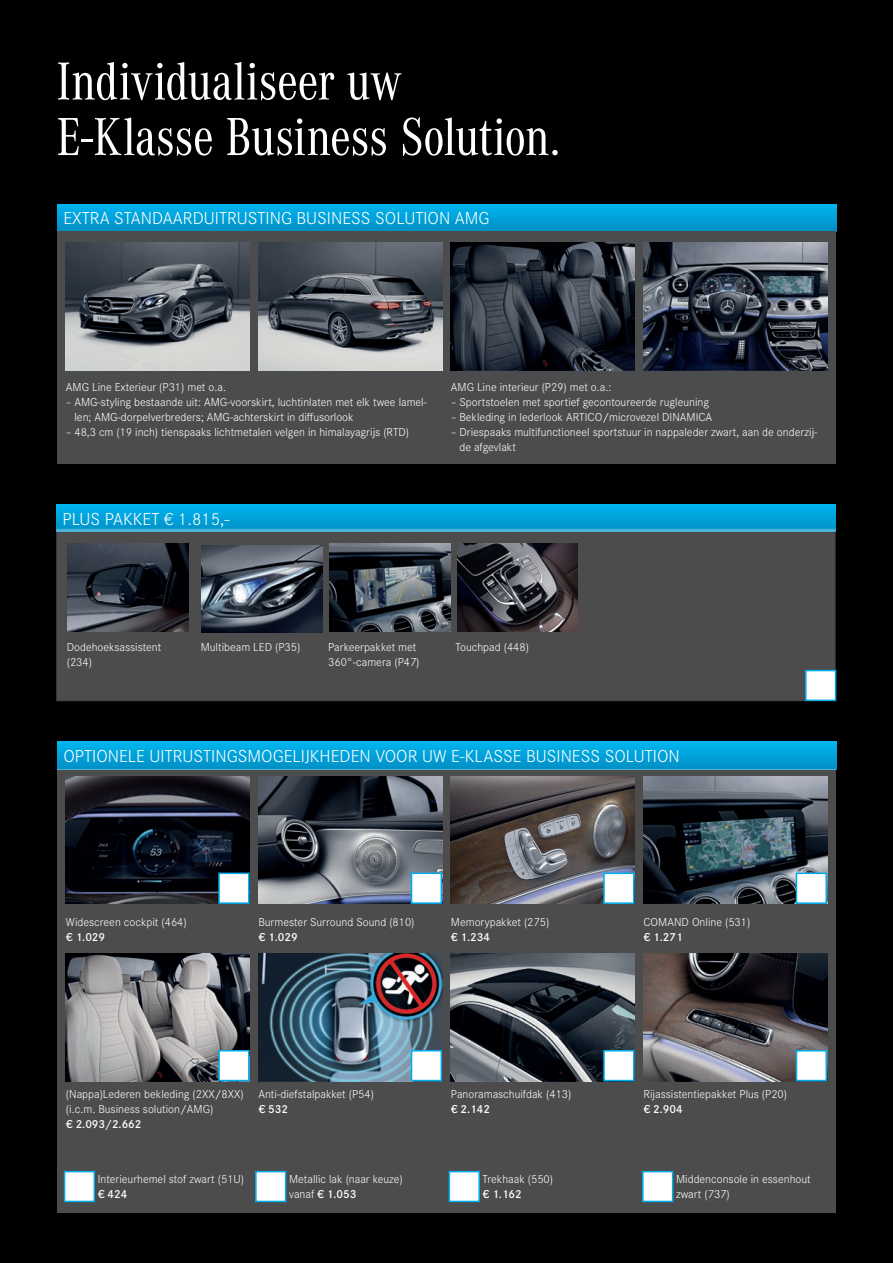
<style>
.page{position:relative;width:893px;height:1263px;background:#000}
.page>*{position:absolute;margin:0;border:0;box-sizing:border-box;transform-origin:0 0}
.Titel{font:55.5px "Corporate A Con";letter-spacing:-.015em;color:#fff}
.t1{font:300 18px "Corporate S";color:#fff}
.Beeldonderschrift{font:300 12px/15px "Corporate S";color:#fff}
.s1{font-weight:600}
</style>
<div class="page">
<svg style="left:56px;top:505px;width:779px;height:24px;background:#00a3dc"></svg>
<svg style="left:57px;top:204px;width:779px;height:27px;background:#00a2da"></svg>
<svg style="left:57px;top:742px;width:779px;height:27px;background:#00a1da"></svg>
<div style="left:56px;top:529px;width:779px;height:172px;background:#4c4c4c"></div>
<div style="left:805px;top:670px;width:31px;height:31px;background:#fff;border:2px solid #00aeef"></div>
<div style="left:57px;top:231px;width:779px;height:233px;background:#4b4c4d"></div>
<div style="left:57px;top:769px;width:779px;height:443px;background:#4c4c4c"></div>
<div style="left:64px;top:1171px;width:31px;height:31px;background:#fff;border:2px solid #00aeef"></div>
<div style="left:255px;top:1171px;width:31px;height:31px;background:#fff;border:2px solid #00aeef"></div>
<div style="left:449px;top:1171px;width:31px;height:31px;background:#fff;border:2px solid #00aeef"></div>
<div style="left:642px;top:1171px;width:31px;height:31px;background:#fff;border:2px solid #00aeef"></div>
<img style="left:66px;top:243px;width:184px;height:127px">
<img style="left:258px;top:243px;width:184px;height:127px">
<img style="left:451px;top:243px;width:183px;height:127px">
<img style="left:643px;top:243px;width:184px;height:127px">
<img style="left:202px;top:545px;width:120px;height:88px">
<img style="left:457px;top:544px;width:121px;height:87px">
<img style="left:67px;top:544px;width:121px;height:87px">
<img style="left:329px;top:544px;width:121px;height:87px">
<img style="left:66px;top:953px;width:184px;height:128px">
<img style="left:451px;top:776px;width:183px;height:128px">
<img style="left:258px;top:776px;width:184px;height:128px">
<img style="left:258px;top:953px;width:184px;height:128px">
<img style="left:643px;top:776px;width:184px;height:128px">
<img style="left:451px;top:953px;width:183px;height:128px">
<img style="left:643px;top:953px;width:184px;height:128px">
<img style="left:66px;top:776px;width:184px;height:128px">
<div style="left:218px;top:1050px;width:32px;height:31px;background:#fff;border:2px solid #00aeef"></div>
<div style="left:603px;top:872px;width:31px;height:32px;background:#fff;border:2px solid #00aeef"></div>
<div style="left:411px;top:872px;width:31px;height:32px;background:#fff;border:2px solid #00aeef"></div>
<div style="left:411px;top:1050px;width:31px;height:31px;background:#fff;border:2px solid #00aeef"></div>
<div style="left:796px;top:872px;width:31px;height:32px;background:#fff;border:2px solid #00aeef"></div>
<div style="left:603px;top:1050px;width:31px;height:31px;background:#fff;border:2px solid #00aeef"></div>
<div style="left:796px;top:1050px;width:31px;height:31px;background:#fff;border:2px solid #00aeef"></div>
<div style="left:218px;top:872px;width:32px;height:32px;background:#fff;border:2px solid #00aeef"></div>
<p class="Titel" style="left:56px;top:51px;width:347px">Individualiseer uw</p>
<p class="Titel" style="left:56px;top:107px;width:505px">E-Klasse Business Solution.</p>
<p class="t1" style="left:63px;top:205px;width:428px">EXTRA STANDAARDUITRUSTING BUSINESS SOLUTION AMG</p>
<p class="Beeldonderschrift" style="left:66px;top:379px;width:162px">AMG Line Exterieur (P31) met o.a.</p>
<p class="Beeldonderschrift" style="left:74px;top:394px;width:354px;text-indent:-9px">– AMG-styling bestaande uit: AMG-voorskirt, luchtinlaten met elk twee lamel&shy;len; AMG-dorpelverbreders; AMG-achterskirt in diffusorlook</p>
<p class="Beeldonderschrift" style="left:66px;top:424px;width:345px">– 48,3 cm (19 inch) tienspaaks lichtmetalen velgen in himalayagrijs (RTD)</p>
<p class="t1" style="left:62px;top:506px;width:168px">PLUS PAKKET € 1.815,-</p>
<p class="Beeldonderschrift" style="left:451px;top:379px;width:162px">AMG Line interieur (P29) met o.a.:</p>
<p class="Beeldonderschrift" style="left:451px;top:394px;width:260px">– Sportstoelen met sportief gecontoureerde rugleuning</p>
<p class="Beeldonderschrift" style="left:451px;top:409px;width:263px">– Bekleding in lederlook ARTICO/microvezel DINAMICA</p>
<p class="Beeldonderschrift" style="left:459px;top:424px;width:360px;text-indent:-9px">– Driespaaks multifunctioneel sportstuur in nappaleder zwart, aan de onderzij&shy;de afgevlakt</p>
<p class="Beeldonderschrift" style="left:67px;top:639px;width:96px">Dodehoeksassistent (234)</p>
<p class="Beeldonderschrift" style="left:201px;top:639px;width:101px">Multibeam LED (P35)</p>
<p class="Beeldonderschrift" style="left:328px;top:639px;width:93px">Parkeerpakket met<br>360°-camera (P47)</p>
<p class="Beeldonderschrift" style="left:456px;top:639px;width:75px">Touchpad (448)</p>
<p class="t1" style="left:63px;top:743px;width:618px">OPTIONELE UITRUSTINGSMOGELIJKHEDEN VOOR UW E-KLASSE BUSINESS SOLUTION</p>
<p class="Beeldonderschrift" style="left:66px;top:914px;width:122px">Widescreen cockpit (464) <span class="s1">€ 1.029</span></p>
<p class="Beeldonderschrift" style="left:258px;top:914px;width:158px">Burmester Surround Sound (810) <span class="s1">€ 1.029</span></p>
<p class="Beeldonderschrift" style="left:451px;top:914px;width:100px">Memorypakket (275) <span class="s1">€ 1.234</span></p>
<p class="Beeldonderschrift" style="left:643px;top:914px;width:108px">COMAND Online (531) <span class="s1">€ 1.271</span></p>
<p class="Beeldonderschrift" style="left:66px;top:1086px;width:179px">(Nappa)Lederen bekleding (2XX/8XX) (i.c.m. Business solution/AMG)<br><span class="s1">€ 2.093/2.662</span></p>
<p class="Beeldonderschrift" style="left:258px;top:1086px;width:117px">Anti-diefstalpakket (P54) <span class="s1">€ 532</span></p>
<p class="Beeldonderschrift" style="left:451px;top:1086px;width:122px">Panoramaschuifdak (413) <span class="s1">€ 2.142</span></p>
<p class="Beeldonderschrift" style="left:643px;top:1086px;width:145px">Rijassistentiepakket Plus (P20) <span class="s1">€ 2.904</span></p>
<p class="Beeldonderschrift" style="left:98px;top:1170px;width:148px">Interieurhemel stof zwart (51U) <span class="s1">€ 424</span></p>
<p class="Beeldonderschrift" style="left:289px;top:1170px;width:115px">Metallic lak (naar keuze) vanaf <span class="s1">€ 1.053</span></p>
<p class="Beeldonderschrift" style="left:483px;top:1170px;width:72px">Trekhaak (550) <span class="s1">€ 1.162</span></p>
<p class="Beeldonderschrift" style="left:676px;top:1170px;width:136px">Middenconsole in essenhout zwart (737)</p>
</div>
